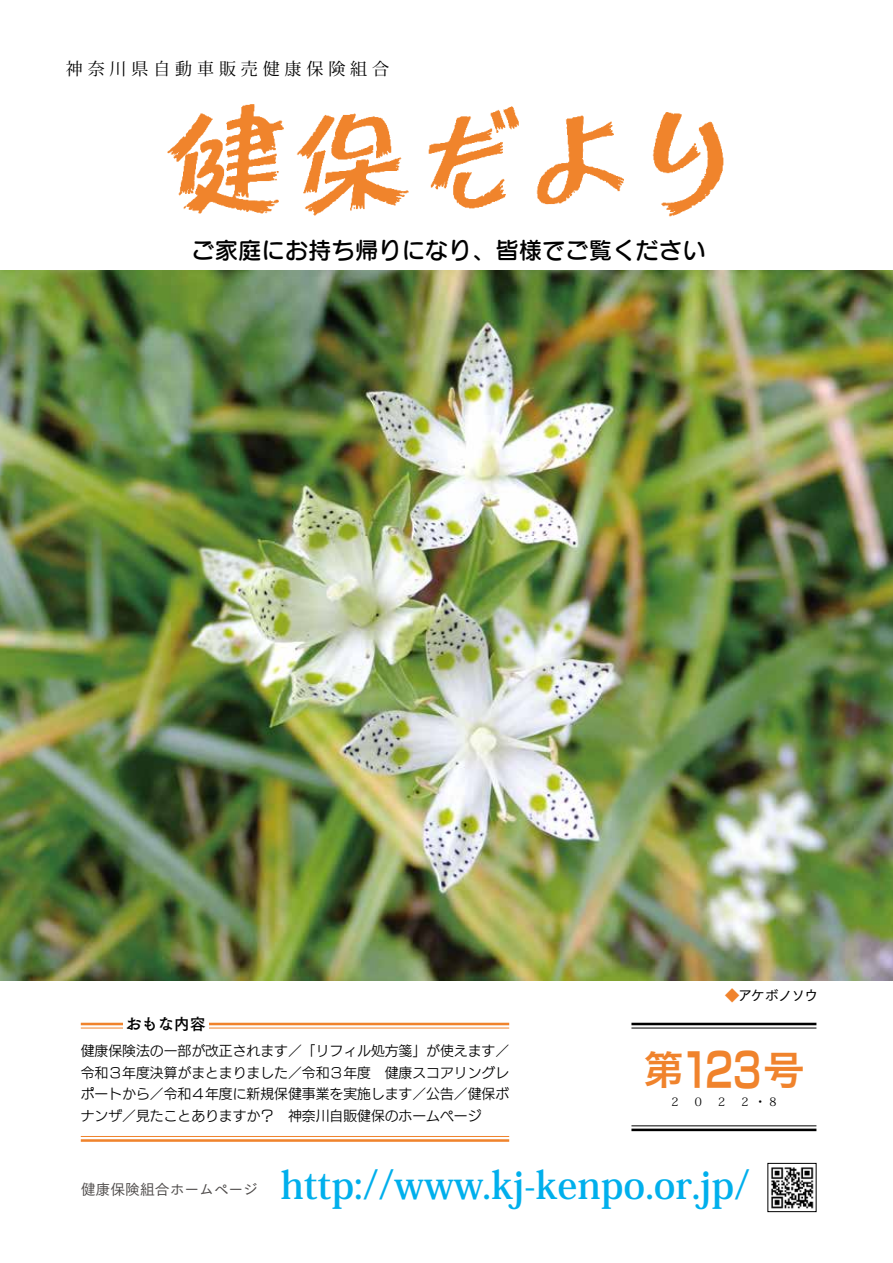
<style>
.page{position:relative;width:893px;height:1263px;background:#fff}
.page>*{position:absolute;margin:0;border:0;box-sizing:border-box;transform-origin:0 0}
.t1{font:45.75px "New Rodin Pro N B";color:#f0832c;scale:.75 1}
.t2{font:40.35px "New Cezanne Pro N DB";color:#f0832c}
.t3{font:700 38.25px "Koz Min Pr 6 N";color:#00afec}
.t4{font:23.4px "Seurat Pro N DB";color:#000}
.t5{font:16.95px "Koz Min Pr 6 N";letter-spacing:.285em;color:#000}
.t6{font:15.9px "Tsuku Go Pro B";color:#000}
.t7{font:14.85px "Tsuku Go Pro M";letter-spacing:-.005em;color:#4c4948}
.t8{font:14.85px "Tsuku Go Pro M";letter-spacing:-.135em;color:#000}
.t9{font:13.8px/21.8px "New Rodin Pro N M";color:#000;text-align:justify}
.t10{font:11.7px "Koz Min Pr 6 N";color:#000}
.s1{color:#f0832c}
</style>
<div class="page">
<img style="left:0;top:270px;width:893px;height:710px">
<hr style="left:631px;top:1028px;width:185px;height:1px;background:#000">
<hr style="left:631px;top:1023px;width:185px;height:2px;background:#000">
<hr style="left:631px;top:1125px;width:185px;height:1px;background:#000">
<hr style="left:631px;top:1128px;width:185px;height:3px;background:#000">
<hr style="left:81px;top:1028px;width:428px;height:1px;background:#f0832c">
<hr style="left:81px;top:1023px;width:428px;height:2px;background:#f0832c">
<hr style="left:81px;top:1136px;width:428px;height:1px;background:#f0832c">
<hr style="left:81px;top:1139px;width:428px;height:3px;background:#f0832c">
<div style="left:123px;top:1014px;width:85px;height:19px;background:#fff"></div>
<img style="left:167px;top:104px;width:557px;height:113px">
<img style="left:771px;top:1167px;width:43px;height:42px">
<div style="left:767px;top:1163px;width:49px;height:49px;border:1px solid #000"></div>
<p class="t5" style="left:66px;top:59px;width:325px">神奈川県自動車販売健康保険組合</p>
<h3 class="t4" style="left:191px;top:234px;width:516px">ご家庭にお持ち帰りになり、皆様でご覧ください</h3>
<p class="t8" style="left:725px;top:983px;width:95px"><span class="s1">◆</span>アケボノソウ</p>
<p class="t6" style="left:126px;top:1010px;width:81px">おもな内容</p>
<p class="t9" style="left:81px;top:1038px;width:430px">健康保険法の一部が改正されます／「リフィル処方箋」が使えます／令和３年度決算がまとまりました／令和３年度　健康スコアリングレポートから／令和４年度に新規保健事業を実施します／公告／健保ボナンザ／見たことありますか？　神奈川自販健保のホームページ</p>
<h1 class="t1" style="left:682px;top:1030px;width:107px">123</h1>
<h2 class="t2" style="left:644px;top:1034px;width:42px">第</h2>
<h2 class="t2" style="left:764px;top:1034px;width:42px">号</h2>
<p class="t10" style="left:669px;top:1095px;width:13px">２</p>
<p class="t10" style="left:692px;top:1095px;width:13px">０</p>
<p class="t10" style="left:716px;top:1095px;width:13px">２</p>
<p class="t10" style="left:739px;top:1095px;width:41px">２・８</p>
<p class="t7" style="left:81px;top:1177px;width:179px">健康保険組合ホームページ</p>
<h3 class="t3" style="left:281px;top:1163px;width:471px">http://www.kj-kenpo.or j p. /</h3>
</div>
